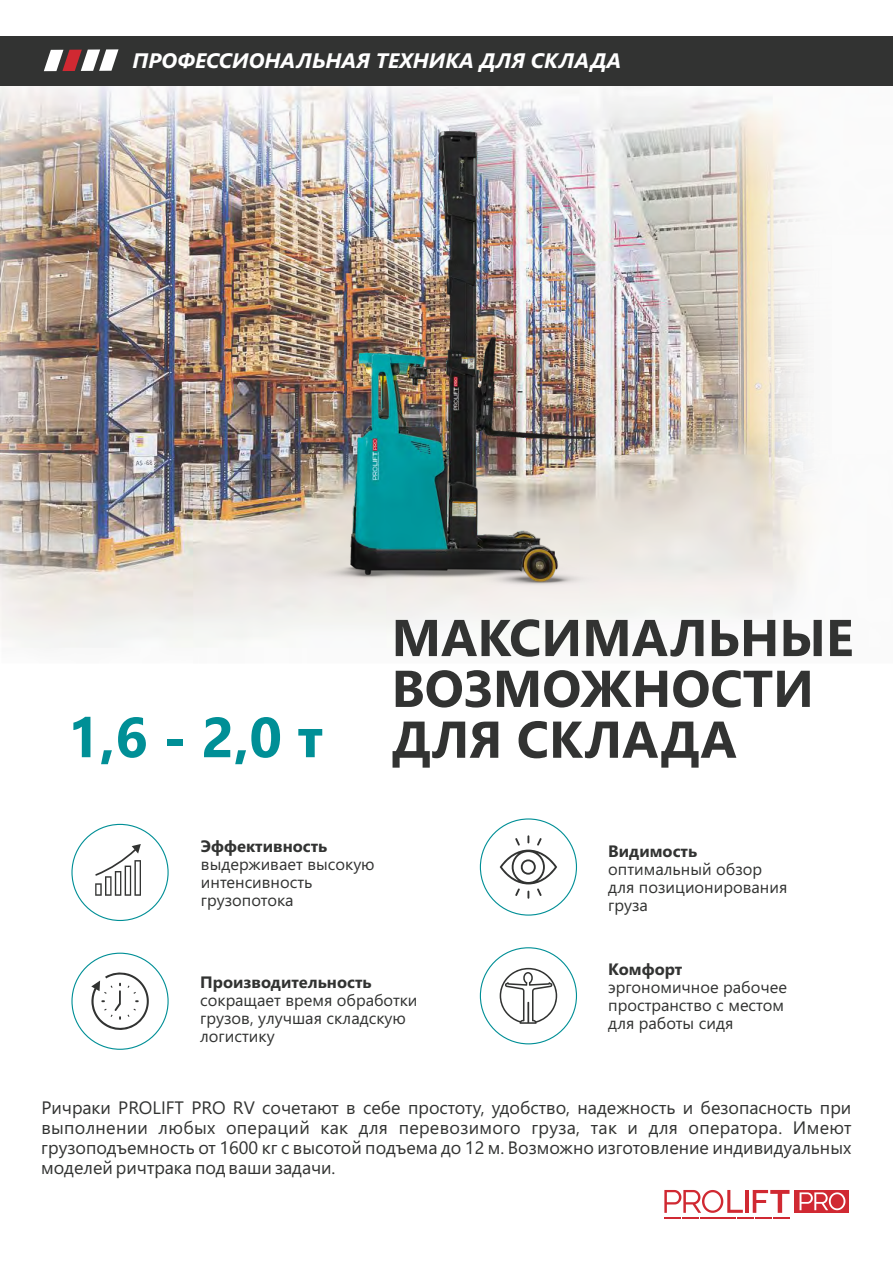
<style>
.page{position:relative;width:893px;height:1263px;background:#fff}
.page>*{position:absolute;margin:0;border:0;box-sizing:border-box;transform-origin:0 0}
.t1{font:700 51.75px "Segoe UI";color:#323332}
.t2{font:italic 700 21px "Segoe UI";color:#fff}
.t3{font:18px/20.1px "Segoe UI";color:#323332;text-align:justify}
.t4{font:16.5px/18px "Segoe UI";color:#323332}
.t5{font:700 16.5px "Segoe UI";color:#323332}
.s1{font-size:56.4px;color:#008f96}
</style>
<div class="page">
<img style="left:0;top:85px;width:893px;height:563px">
<div style="left:0;top:36px;width:893px;height:49px;background:#323332"></div>
<svg style="left:44px;top:49px;width:75px;height:22px"></svg>
<div style="left:794px;top:1190px;width:55px;height:23px;background:#d02932"></div>
<svg style="left:664px;top:1190px;width:125px;height:29px"></svg>
<svg style="left:799px;top:1192px;width:46px;height:18px"></svg>
<svg style="left:95px;top:844px;width:46px;height:52px"></svg>
<svg style="left:91px;top:972px;width:58px;height:58px"></svg>
<svg style="left:500px;top:968px;width:57px;height:56px"></svg>
<svg style="left:500px;top:835px;width:57px;height:64px"></svg>
<img style="left:297px;top:132px;width:337px;height:503px">
<p class="t2" style="left:133px;top:52px;width:490px">ПРОФЕССИОНАЛЬНАЯ ТЕХНИКА ДЛЯ СКЛАДА</p>
<h1 class="t1" style="left:392px;top:618px;width:463px">МАКСИМАЛЬНЫЕ</h1>
<h1 class="t1" style="left:392px;top:669px;width:424px">ВОЗМОЖНОСТИ</h1>
<h1 class="t1" style="left:68px;top:720px;width:671px"><span class="s1">1,6 - 2,0 т</span> ДЛЯ СКЛАДА</h1>
<p class="t5" style="left:201px;top:840px;width:128px">Эффективность</p>
<p class="t4" style="left:201px;top:856px;width:175px">выдерживает высокую интенсивность грузопотока</p>
<p class="t5" style="left:200px;top:976px;width:173px">Производительность</p>
<p class="t4" style="left:200px;top:993px;width:219px">сокращает время обработки грузов, улучшая складскую логистику</p>
<p class="t5" style="left:608px;top:844px;width:91px">Видимость</p>
<p class="t4" style="left:608px;top:861px;width:181px">оптимальный обзор для позиционирования груза</p>
<p class="t5" style="left:608px;top:963px;width:75px">Комфорт</p>
<p class="t4" style="left:608px;top:979px;width:180px">эргономичное рабочее пространство с местом для работы сидя</p>
<p class="t3" style="left:41px;top:1099px;width:812px">Ричраки PROLIFT PRO RV сочетают в себе простоту, удобство, надежность и безопасность при выполнении любых операций как для перевозимого груза, так и для оператора. Имеют грузоподъемность от 1600 кг с высотой подъема до 12 м. Возможно изготовление индивидуальных моделей ричтрака под ваши задачи.</p>
</div>
